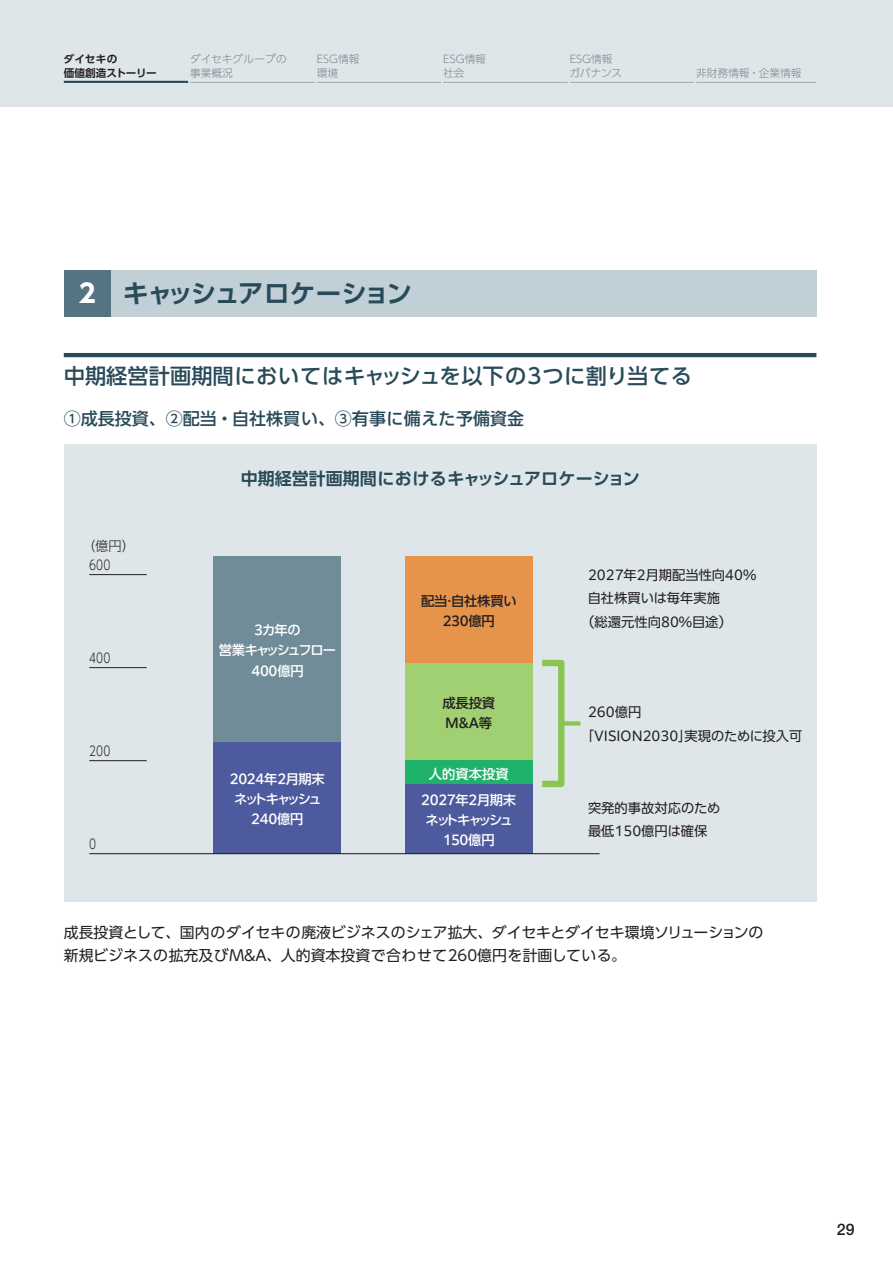
<style>
.page{position:relative;width:893px;height:1263px;background:#fff}
.page>*{position:absolute;margin:0;border:0;box-sizing:border-box;transform-origin:0 0}
.t1{font:700 25.5px "UD Shin Go Pr 6 De";letter-spacing:-.065em;color:#294a59}
.t2{font:500 21.3px "UD Shin Go Pr 6";color:#294a59}
.t3{font:500 16.95px "UD Shin Go Pr 6";color:#294a59}
.t4{font:700 16.95px "UD Shin Go Pr 6 De";color:#294a59}
.t5{font:500 15.9px "Helvetica Neue LT Pro";color:#231f20}
.t6{font:14.85px/23.4px "UD Shin Go Pr 6";color:#231f20}
.t7{font:13.35px/23.4px "PUD Shin Go Pr 6 N";color:#231f20}
.t8{font:500 13.35px/20.2px "PUD Shin Go Pr 6 N";letter-spacing:-.025em;color:#fff;text-align:center}
.t9{font:500 13.35px/20.2px "PUD Shin Go Pr 6 N";letter-spacing:-.01em;color:#231f20;text-align:center}
.t10{font:500 13.35px/20.2px "PUD Shin Go Pr 6 N";letter-spacing:-.06em;color:#fff;text-align:center}
.t11{font:500 13.35px/20.2px "PUD Shin Go Pr 6 N";letter-spacing:-.15em;color:#fff;text-align:center}
.t12{font:300 13.35px/19.2px "UD Shin Go Pr 6";color:#231f20}
.t13{font:300 13.35px "UD Shin Go Pr 6";color:#231f20;scale:.8 1}
.t14{font:300 10.65px/14.9px "UD Shin Go Pr 6";color:#939598}
.t15{font:700 10.65px/14.9px "UD Shin Go Pr 6 De";color:#231f20}
.s1{font-family:"UD Shin Go Pr 6";color:#fff}
</style>
<div class="page">
<div style="left:0;top:0;width:893px;height:106px;background:#dfe6ea"></div>
<hr style="left:190px;top:82px;width:125px;height:1px;background:#bcbdc0">
<hr style="left:317px;top:82px;width:124px;height:1px;background:#bcbdc0">
<hr style="left:443px;top:82px;width:125px;height:1px;background:#bcbdc0">
<hr style="left:570px;top:82px;width:124px;height:1px;background:#bcbdc0">
<hr style="left:696px;top:82px;width:120px;height:1px;background:#bcbdc0">
<div style="left:64px;top:444px;width:752px;height:457px;background:#dfe6ea"></div>
<div style="left:214px;top:556px;width:127px;height:186px;background:#718c99"></div>
<div style="left:214px;top:742px;width:127px;height:112px;background:#4d5a9e"></div>
<div style="left:405px;top:556px;width:128px;height:107px;background:#e6944b"></div>
<div style="left:405px;top:784px;width:128px;height:70px;background:#4d5a9e"></div>
<div style="left:405px;top:663px;width:128px;height:97px;background:#a1d072"></div>
<div style="left:405px;top:760px;width:128px;height:24px;background:#1eb26a"></div>
<div style="left:539px;top:660px;width:25px;height:127px;border:6px solid #89c650"></div>
<svg style="left:561px;top:721px;width:19px;height:4px"></svg>
<hr style="left:89px;top:853px;width:511px;height:1px;background:#231f20">
<hr style="left:89px;top:574px;width:58px;height:1px;background:#231f20">
<hr style="left:89px;top:667px;width:58px;height:1px;background:#231f20">
<hr style="left:89px;top:760px;width:58px;height:1px;background:#231f20">
<hr style="left:64px;top:81px;width:124px;height:2px;background:#294a59">
<div style="left:111px;top:270px;width:705px;height:47px;background:#c1cfd7"></div>
<div style="left:64px;top:270px;width:47px;height:47px;background:#557482"></div>
<hr style="left:64px;top:353px;width:752px;height:4px;background:#294a59">
<p class="t15" style="left:64px;top:51px;width:95px">ダイセキの<br>価値創造ストーリー</p>
<p class="t14" style="left:190px;top:51px;width:98px">ダイセキグループの事業概況</p>
<p class="t14" style="left:317px;top:51px;width:44px">ESG情報環境</p>
<p class="t14" style="left:443px;top:51px;width:44px">ESG情報社会　</p>
<p class="t14" style="left:569px;top:51px;width:54px">ESG情報ガバナンス</p>
<p class="t14" style="left:696px;top:66px;width:107px">非財務情報・企業情報</p>
<h1 class="t1" style="left:79px;top:273px;width:335px"><span class="s1">2</span> キャッシュアロケーション</h1>
<h2 class="t2" style="left:64px;top:359px;width:630px">中期経営計画期間においてはキャッシュを以下の3つに割り当てる</h2>
<p class="t3" style="left:64px;top:405px;width:462px">①成長投資、②配当・自社株買い、③有事に備えた予備資金</p>
<p class="t12" style="left:89px;top:535px;width:47px;text-indent:-7px">（億円）<br>600</p>
<p class="t13" style="left:89px;top:647px;width:28px">400</p>
<p class="t13" style="left:89px;top:740px;width:28px">200</p>
<p class="t13" style="left:89px;top:833px;width:10px">0</p>
<p class="t4" style="left:241px;top:465px;width:401px">中期経営計画期間におけるキャッシュアロケーション</p>
<p class="t10" style="left:219px;top:620px;width:119px">3カ年の<br>営業キャッシュフロー<br>400億円</p>
<p class="t9" style="left:421px;top:591px;width:97px">配当・自社株買い<br>230億円</p>
<p class="t9" style="left:442px;top:693px;width:54px;text-align:left">成長投資<br>M＆A等</p>
<p class="t8" style="left:230px;top:769px;width:97px">2024年2月期末</p>
<p class="t8" style="left:429px;top:764px;width:81px">人的資本投資</p>
<p class="t11" style="left:234px;top:789px;width:89px">ネットキャッシュ<br>240億円</p>
<p class="t8" style="left:421px;top:790px;width:97px">2027年2月期末ネットキャッシュ<br>150億円</p>
<p class="t7" style="left:588px;top:564px;width:170px">2027年2月期配当性向40％</p>
<p class="t7" style="left:588px;top:587px;width:134px">自社株買いは毎年実施</p>
<p class="t7" style="left:581px;top:610px;width:152px">（総還元性向80％目途）</p>
<p class="t7" style="left:581px;top:701px;width:223px;text-indent:7px">260億円<br>「VISION2030」実現のために投入可</p>
<p class="t7" style="left:588px;top:796px;width:134px">突発的事故対応のため最低150億円は確保</p>
<p class="t6" style="left:64px;top:920px;width:701px">成長投資として、国内のダイセキの廃液ビジネスのシェア拡大、ダイセキとダイセキ環境ソリューションの新規ビジネスの拡充及びM&amp;A、人的資本投資で合わせて260億円を計画している。</p>
<p class="t5" style="left:837px;top:1220px;width:19px">29</p>
</div>
